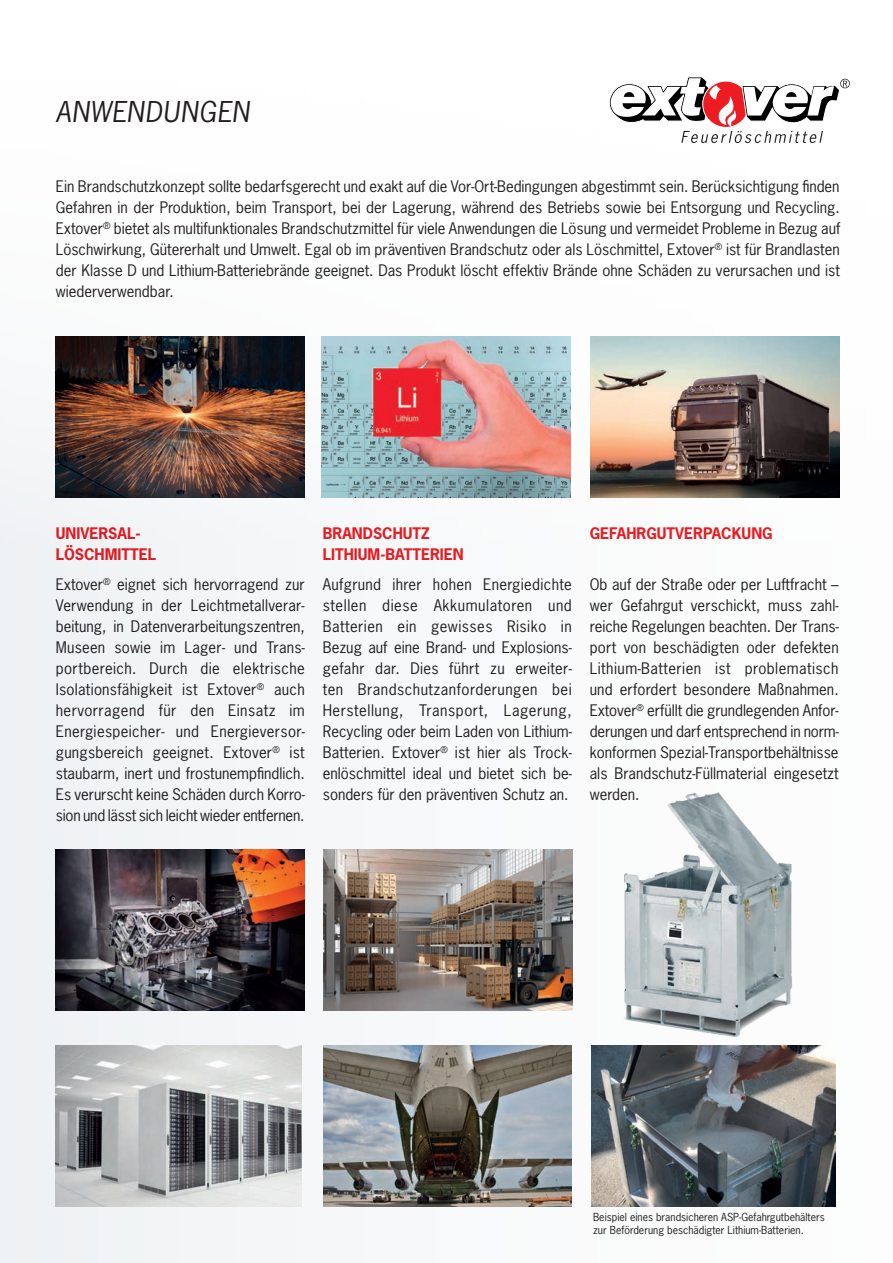
<style>
.page{position:relative;width:893px;height:1263px;background:#fbfcfc}
.page>*{position:absolute;margin:0;border:0;box-sizing:border-box;transform-origin:0 0}
.t1{font:italic 27px "News Gothic Std";letter-spacing:.03em;color:#231f20}
.t2{font:15px/21px "News Gothic Std";color:#231f20;text-align:justify}
.t3{font:700 15px/21px "News Gothic Std";color:#ee1d23}
.t4{font:10.5px/12.6px "News Gothic Std";color:#231f20}
</style>
<div class="page">
<svg style="left:609px;top:77px;width:241px;height:66px"></svg>
<img style="left:56px;top:850px;width:249px;height:160px">
<img style="left:321px;top:336px;width:249px;height:161px">
<img style="left:591px;top:336px;width:249px;height:161px">
<img style="left:56px;top:1046px;width:246px;height:160px">
<img style="left:323px;top:1046px;width:249px;height:160px">
<img style="left:323px;top:850px;width:249px;height:160px">
<img style="left:56px;top:336px;width:249px;height:161px">
<img style="left:591px;top:1046px;width:244px;height:160px">
<img style="left:623px;top:792px;width:169px;height:245px">
<h1 class="t1" style="left:56px;top:94px;width:195px">ANWENDUNGEN</h1>
<p class="t2" style="left:56px;top:175px;width:786px">Ein Brandschutzkonzept sollte bedarfsgerecht und exakt auf die Vor-Ort-Bedingungen abgestimmt sein. Berücksichtigung finden Gefahren in der Produktion, beim Transport, bei der Lagerung, während des Betriebs sowie bei Entsorgung und Recycling.<br>Extover<sup>®</sup> bietet als multifunktionales Brandschutzmittel für viele Anwendungen die Lösung und vermeidet Probleme in Bezug auf Löschwirkung, Gütererhalt und Umwelt. Egal ob im präventiven Brandschutz oder als Löschmittel, Extover<sup>®</sup> ist für Brandlasten der Klasse D und Lithium-Batteriebrände geeignet. Das Produkt löscht effektiv Brände ohne Schäden zu verursachen und ist wiederverwendbar.</p>
<p class="t3" style="left:56px;top:523px;width:102px">UNIVERSAL-<br>LÖSCHMITTEL</p>
<p class="t2" style="left:56px;top:574px;width:251px">Extover<sup>®</sup> eignet sich hervorragend zur Verwendung in der Leichtmetallverar&shy;beitung, in Datenverarbeitungszentren, Museen sowie im Lager- und Trans&shy;portbereich. Durch die elektrische Isolationsfähigkeit ist Extover<sup>®</sup> auch hervorragend für den Einsatz im Energiespeicher- und Energieversor&shy;gungsbereich geeignet. Extover<sup>®</sup> ist staubarm, inert und frostunempfindlich.<br>Es verurscht keine Schäden durch Korro&shy;sion und lässt sich leicht wieder entfernen.</p>
<p class="t3" style="left:323px;top:523px;width:142px">BRANDSCHUTZ<br>LITHIUM-BATTERIEN</p>
<p class="t2" style="left:323px;top:574px;width:251px">Aufgrund ihrer hohen Energiedichte stellen diese Akkumulatoren und Batterien ein gewisses Risiko in Bezug auf eine Brand- und Explosions&shy;gefahr dar. Dies führt zu erweiter&shy;ten Brandschutzanforderungen bei Herstellung, Transport, Lagerung, Recycling oder beim Laden von Lithium-Batterien. Extover<sup>®</sup> ist hier als Trock&shy;enlöschmittel ideal und bietet sich be&shy;sonders für den präventiven Schutz an.</p>
<p class="t3" style="left:590px;top:523px;width:184px">GEFAHRGUTVERPACKUNG</p>
<p class="t2" style="left:590px;top:574px;width:251px">Ob auf der Straße oder per Luftfracht – wer Gefahrgut verschickt, muss zahl&shy;reiche Regelungen beachten. Der Trans&shy;port von beschädigten oder defekten Lithium-Batterien ist problematisch und erfordert besondere Maßnahmen.<br>Extover<sup>®</sup> erfüllt die grundlegenden Anfor&shy;derungen und darf entsprechend in norm&shy;konformen Spezial-Transportbehältnisse als Brandschutz-Füllmaterial eingesetzt werden.</p>
<p class="t4" style="left:593px;top:1210px;width:233px">Beispiel eines brandsicheren ASP-Gefahrgutbehälters zur Beförderung beschädigter Lithium-Batterien.</p>
</div>
